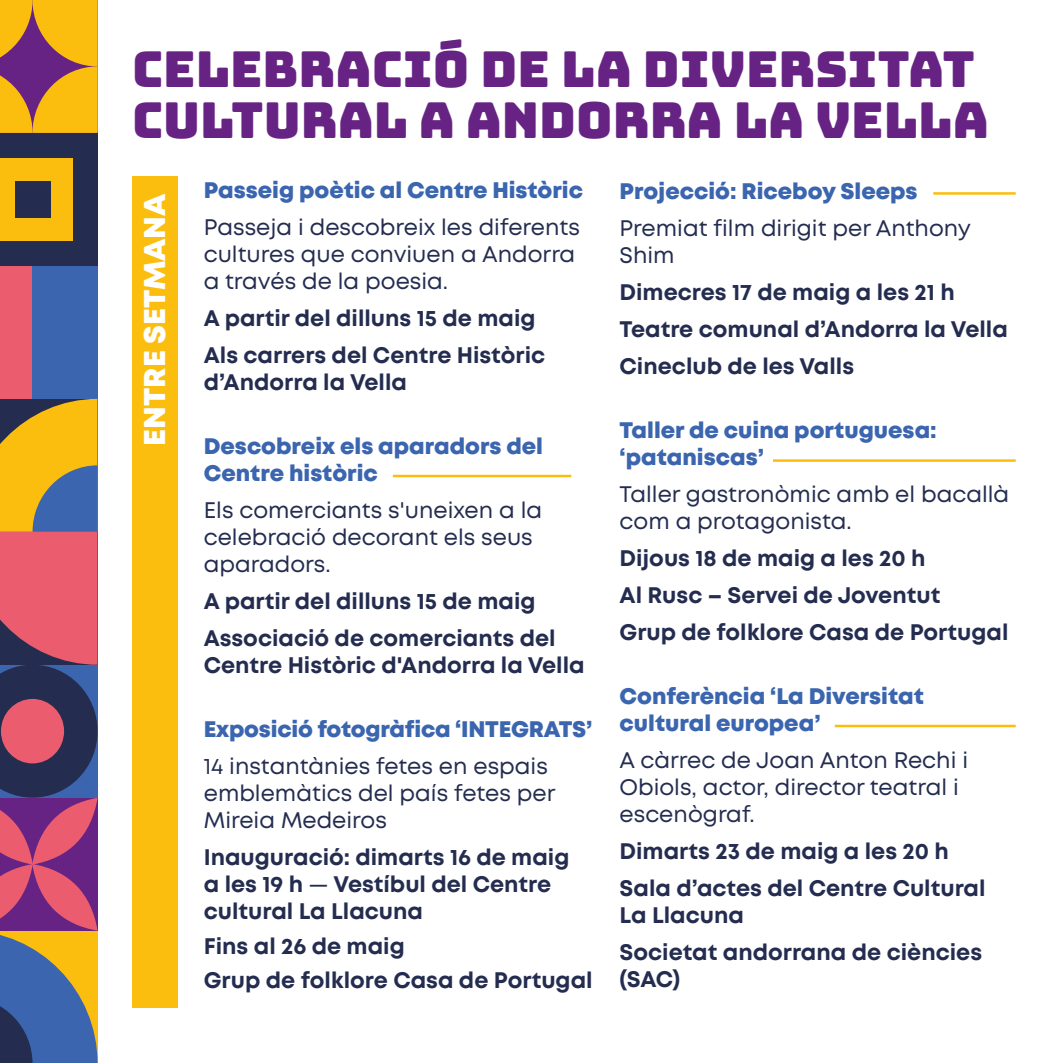
<style>
.page{position:relative;width:1051px;height:1063px;background:#fff}
.page>*{position:absolute;margin:0;border:0;box-sizing:border-box;transform-origin:0 0}
.t1{font:49.5px/50.8px "Bungee";color:#662383}
.t2{font:800 30px "Mont";color:#fff}
.t3{font:700 22.5px/37px "Mont";color:#242d50}
.t4{font:22.5px/27px "Mont";color:#242d50}
.t5{font:800 22.5px/27px "Mont";color:#3b66af}
.s1{font-weight:400}
</style>
<div class="page">
<svg style="left:0;top:0;width:98px;height:133px;background:#d2932e"></svg>
<div style="left:0;top:266px;width:33px;height:133px;background:#eb5d6e"></div>
<div style="left:33px;top:266px;width:65px;height:133px;background:#3b66af"></div>
<div style="left:0;top:133px;width:98px;height:133px;background:#242d50"></div>
<div style="left:0;top:158px;width:73px;height:82px;background:#fcbe0e"></div>
<div style="left:15px;top:181px;width:35px;height:37px;background:#242d50"></div>
<svg style="left:0;top:399px;width:98px;height:663px;background:#976166"></svg>
<div style="left:133px;top:176px;width:45px;height:831px;background:#fcbe0e"></div>
<hr style="left:773px;top:459px;width:242px;height:3px;background:#fcbe0e">
<hr style="left:933px;top:192px;width:82px;height:3px;background:#fcbe0e">
<hr style="left:834px;top:724px;width:181px;height:3px;background:#fcbe0e">
<hr style="left:393px;top:474px;width:178px;height:3px;background:#fcbe0e">
<h1 class="t1" style="left:132px;top:44px;width:858px">CELEBRACIÓ DE LA DIVERSITAT<br>CULTURAL A ANDORRA LA VELLA</h1>
<h2 class="t2" style="left:135px;top:446px;width:254px;rotate:-90deg">ENTRE SETMANA</h2>
<p class="t5" style="left:204px;top:177px;width:381px">Passeig poètic al Centre Històric</p>
<p class="t4" style="left:204px;top:213px;width:377px">Passeja i descobreix les diferents cultures que conviuen a Andorra a través de la poesia.</p>
<p class="t3" style="left:204px;top:299px;width:343px">A partir del dilluns 15 de maig<br>Als carrers del Centre Històric</p>
<p class="t3" style="left:204px;top:363px;width:205px">d’Andorra la Vella</p>
<p class="t5" style="left:204px;top:433px;width:341px">Descobreix els aparadors del<br>Centre històric</p>
<p class="t4" style="left:204px;top:496px;width:340px">Els comerciants s'uneixen a la celebració decorant els seus aparadors.</p>
<p class="t3" style="left:204px;top:582px;width:353px">A partir del dilluns 15 de maig<br>Associació de comerciants del</p>
<p class="t3" style="left:204px;top:646px;width:382px">Centre Històric d'Andorra la Vella</p>
<p class="t5" style="left:204px;top:716px;width:390px">Exposició fotogràfica ‘INTEGRATS’</p>
<p class="t4" style="left:204px;top:752px;width:353px">14 instantànies fetes en espais emblemàtics del país fetes per<br>Mireia Medeiros</p>
<p class="t3" style="left:204px;top:843px;width:367px;line-height:27px">Inauguració: dimarts 16 de maig a les 19 h <span class="s1">—</span> Vestíbul del Centre cultural La Llacuna</p>
<p class="t3" style="left:204px;top:928px;width:390px;line-height:34.5px">Fins al 26 de maig<br>Grup de folklore Casa de Portugal</p>
<p class="t5" style="left:619px;top:178px;width:299px">Projecció: Riceboy Sleeps</p>
<p class="t4" style="left:619px;top:215px;width:353px">Premiat film dirigit per Anthony<br>Shim</p>
<p class="t3" style="left:619px;top:274px;width:390px">Dimecres 17 de maig a les 21 h<br>Teatre comunal d’Andorra la Vella<br>Cineclub de les Valls</p>
<p class="t5" style="left:619px;top:417px;width:319px">Taller de cuina portuguesa: ‘pataniscas’</p>
<p class="t4" style="left:619px;top:481px;width:391px">Taller gastronòmic amb el bacallà com a protagonista.</p>
<p class="t3" style="left:619px;top:540px;width:390px">Dijous 18 de maig a les 20 h<br>Al Rusc – Servei de Joventut<br>Grup de folklore Casa de Portugal</p>
<p class="t5" style="left:619px;top:683px;width:306px">Conferència ‘La Diversitat cultural europea’</p>
<p class="t4" style="left:619px;top:747px;width:350px">A càrrec de Joan Anton Rechi i<br>Obiols, actor, director teatral i escenògraf.</p>
<p class="t3" style="left:619px;top:832px;width:367px">Dimarts 23 de maig a les 20 h<br>Sala d’actes del Centre Cultural</p>
<p class="t3" style="left:619px;top:896px;width:364px">La Llacuna<br>Societat andorrana de ciències</p>
<p class="t3" style="left:619px;top:960px;width:62px">(SAC)</p>
</div>
